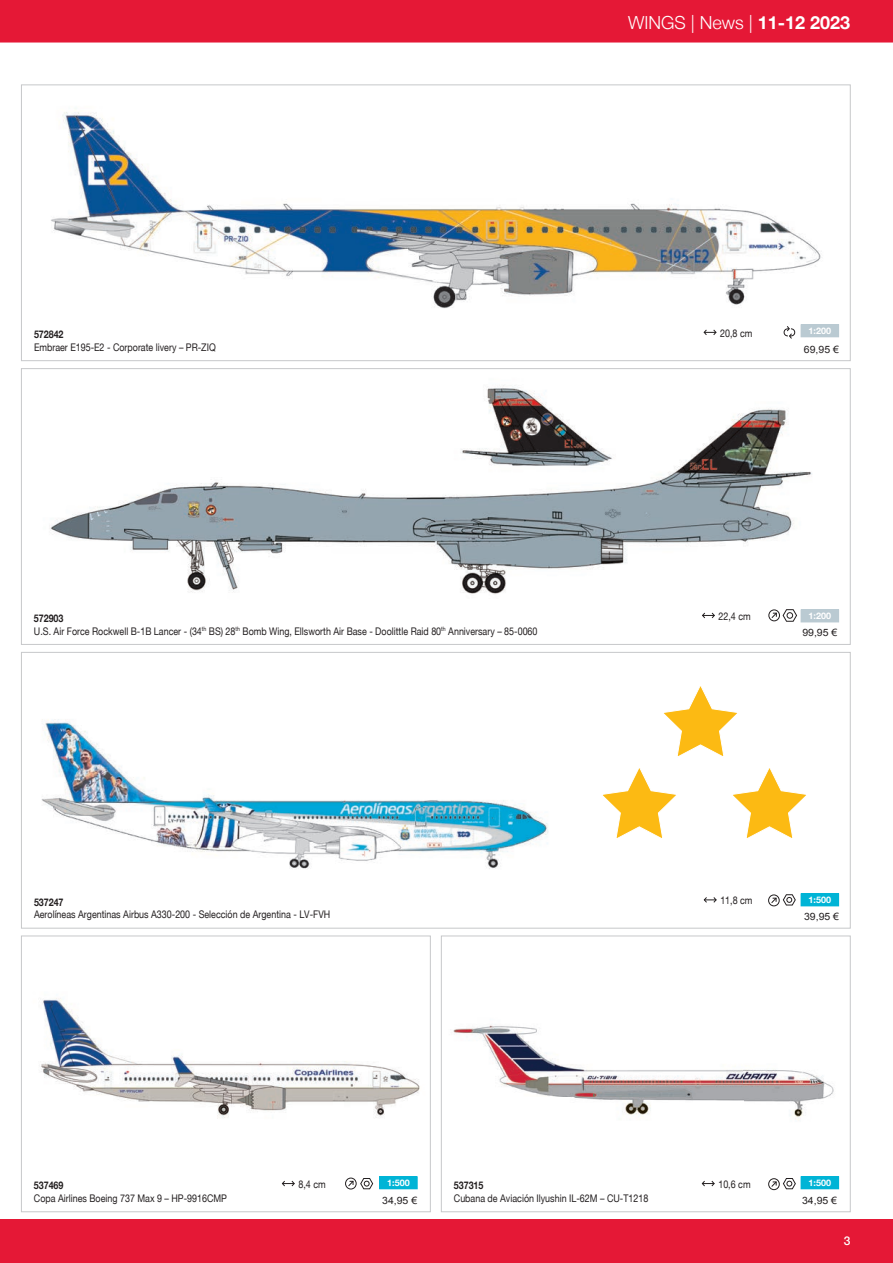
<style>
.page{position:relative;width:893px;height:1263px;background:#fff}
.page>*{position:absolute;margin:0;border:0;box-sizing:border-box;transform-origin:0 0}
.t1{font:300 18px "Helvetica Neue";color:#fff}
.t2{font:700 18px "Helvetica Neue";color:#fff}
.t3{font:500 12px "Helvetica Neue";color:#fff}
.t4{font:10.5px/12.6px "Helvetica Neue";color:#231f20;scale:.85 1}
.t5{font:700 10.5px "Helvetica Neue";letter-spacing:-.005em;color:#231f20;scale:.85 1}
.t6{font:10.05px "Arial";color:#231f20;scale:1.04 1}
.t7{font:700 9px "Helvetica Neue";color:#fff}
.s1{font-weight:700}
</style>
<div class="page">
<div style="left:0;top:1219px;width:893px;height:44px;background:#e51836"></div>
<div style="left:0;top:0;width:893px;height:43px;background:#e51836"></div>
<img style="left:51px;top:112px;width:788px;height:226px">
<svg style="left:703px;top:329px;width:14px;height:7px"></svg>
<img style="left:41px;top:998px;width:379px;height:192px">
<div style="left:21px;top:936px;width:410px;height:276px;border:1px solid #c7c8ca"></div>
<svg style="left:281px;top:1180px;width:14px;height:7px"></svg>
<img style="left:453px;top:1025px;width:387px;height:166px">
<div style="left:441px;top:936px;width:409px;height:276px;border:1px solid #c7c8ca"></div>
<svg style="left:701px;top:1180px;width:14px;height:7px"></svg>
<img style="left:41px;top:719px;width:508px;height:150px">
<svg style="left:703px;top:897px;width:14px;height:6px"></svg>
<svg style="left:783px;top:1177px;width:13px;height:12px"></svg>
<img style="left:49px;top:385px;width:790px;height:238px">
<svg style="left:701px;top:612px;width:14px;height:7px"></svg>
<div style="left:801px;top:610px;width:38px;height:12px;background:#bacad2"></div>
<div style="left:801px;top:609px;width:38px;height:13px;border:1px solid #bacad2"></div>
<div style="left:345px;top:1178px;width:12px;height:11px;border:1px solid #231f20;border-radius:50%"></div>
<svg style="left:347px;top:1180px;width:7px;height:7px"></svg>
<div style="left:768px;top:1178px;width:12px;height:12px;border:1px solid #231f20;border-radius:50%"></div>
<svg style="left:771px;top:1181px;width:6px;height:6px"></svg>
<div style="left:768px;top:894px;width:12px;height:12px;border:1px solid #231f20;border-radius:50%"></div>
<svg style="left:770px;top:894px;width:26px;height:12px"></svg>
<svg style="left:783px;top:325px;width:12px;height:14px"></svg>
<div style="left:768px;top:609px;width:12px;height:12px;border:1px solid #231f20;border-radius:50%"></div>
<svg style="left:771px;top:609px;width:26px;height:13px"></svg>
<div style="left:787px;top:612px;width:6px;height:7px;border:1px solid #231f20;border-radius:50%"></div>
<div style="left:801px;top:894px;width:38px;height:12px;background:#00b4d6"></div>
<div style="left:801px;top:893px;width:38px;height:13px;border:1px solid #00b4d6"></div>
<div style="left:801px;top:1177px;width:38px;height:12px;background:#00b4d6"></div>
<div style="left:801px;top:1176px;width:38px;height:13px;border:1px solid #00b4d6"></div>
<div style="left:801px;top:325px;width:38px;height:12px;background:#bacad2"></div>
<div style="left:801px;top:324px;width:38px;height:13px;border:1px solid #bacad2"></div>
<svg style="left:602px;top:768px;width:74px;height:70px"></svg>
<svg style="left:663px;top:686px;width:75px;height:70px"></svg>
<svg style="left:733px;top:768px;width:73px;height:70px"></svg>
<svg style="left:360px;top:1177px;width:13px;height:12px"></svg>
<div style="left:380px;top:1177px;width:37px;height:12px;background:#00b4d6"></div>
<div style="left:379px;top:1176px;width:39px;height:13px;border:1px solid #00b4d6"></div>
<p class="t5" style="left:34px;top:326px;width:36px">572842</p>
<p class="t4" style="left:34px;top:341px;width:215px">Embraer E195-E2 - Corporate livery – PR-ZIQ</p>
<h1 class="t1" style="left:628px;top:6px;width:179px">WINGS | News | <span class="s1">03 04</span></h1>
<h1 class="t2" style="left:758px;top:9px;width:94px">11-12 2023</h1>
<p class="t4" style="left:720px;top:327px;width:39px">20,8 cm</p>
<p class="t7" style="left:809px;top:324px;width:24px">1:200</p>
<p class="t6" style="left:804px;top:343px;width:35px">69,95 €</p>
<p class="t4" style="left:34px;top:612px;width:594px"><span class="s1">572903<br></span>U.S. Air Force Rockwell B-1B Lancer - (34<sup>th</sup> BS) 28<sup>th</sup> Bomb Wing, Ellsworth Air Base - Doolittle Raid 80<sup>th</sup> Anniversary – 85-0060</p>
<p class="t4" style="left:719px;top:610px;width:39px">22,4 cm</p>
<p class="t7" style="left:809px;top:609px;width:24px">1:200</p>
<p class="t6" style="left:802px;top:626px;width:35px">99,95 €</p>
<p class="t5" style="left:34px;top:894px;width:36px">537247</p>
<p class="t4" style="left:34px;top:908px;width:350px">Aerolíneas Argentinas Airbus A330-200 - Selección de Argentina - LV-FVH</p>
<p class="t4" style="left:720px;top:894px;width:39px">11,8 cm</p>
<p class="t7" style="left:809px;top:893px;width:24px">1:500</p>
<p class="t6" style="left:804px;top:910px;width:35px">39,95 €</p>
<p class="t5" style="left:34px;top:1177px;width:36px">537469</p>
<p class="t4" style="left:34px;top:1192px;width:229px">Copa Airlines Boeing 737 Max 9 – HP-9916CMP</p>
<p class="t7" style="left:387px;top:1175px;width:24px">1:500</p>
<p class="t7" style="left:809px;top:1175px;width:24px">1:500</p>
<p class="t4" style="left:298px;top:1178px;width:34px">8,4 cm</p>
<p class="t5" style="left:454px;top:1177px;width:36px">537315</p>
<p class="t4" style="left:454px;top:1192px;width:230px">Cubana de Aviación Ilyushin IL-62M – CU-T1218</p>
<p class="t4" style="left:718px;top:1178px;width:39px">10,6 cm</p>
<p class="t6" style="left:382px;top:1194px;width:35px">34,95 €</p>
<p class="t6" style="left:802px;top:1194px;width:35px">34,95 €</p>
<p class="t3" style="left:844px;top:1231px;width:8px">3</p>
</div>
